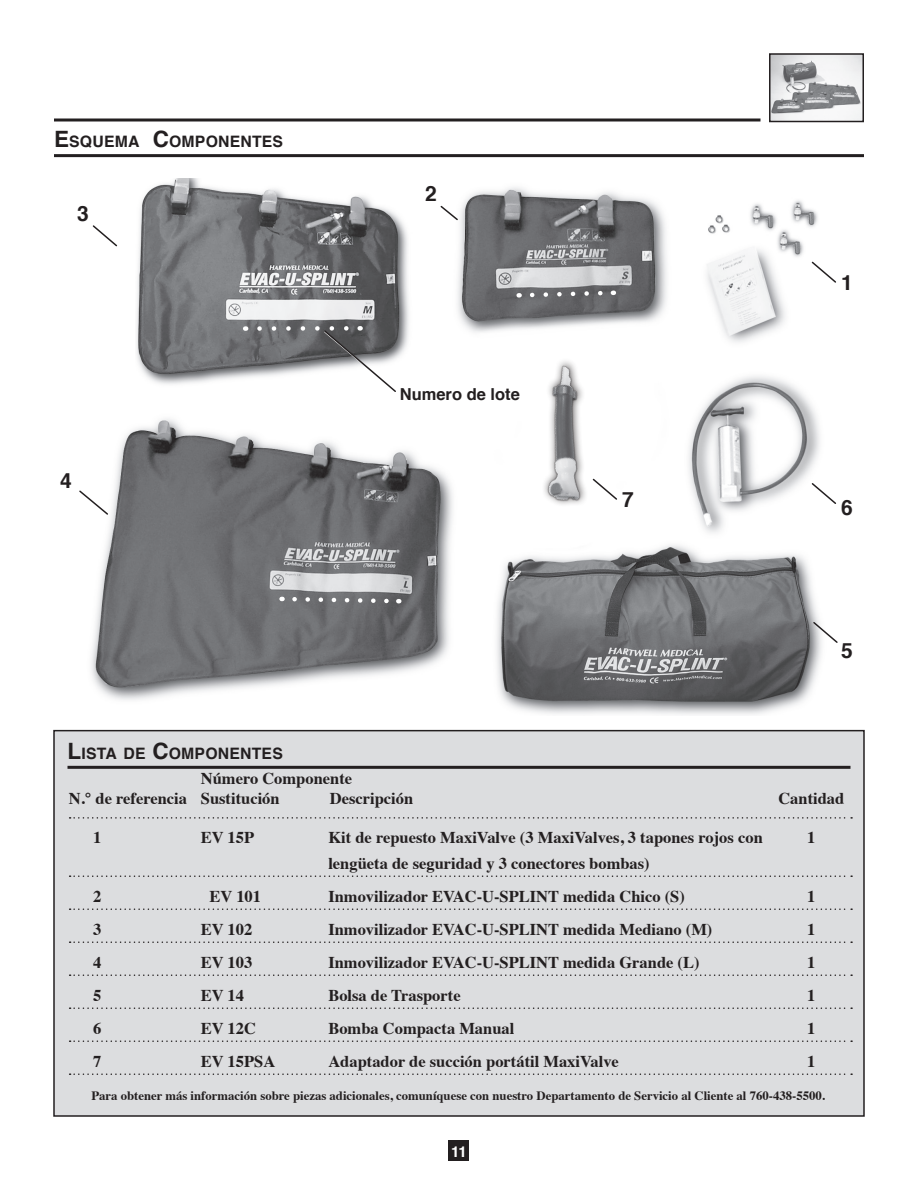
<style>
.page{position:relative;width:918px;height:1188px;background:#fff}
.page>*{position:absolute;margin:0;border:0;box-sizing:border-box;transform-origin:0 0}
.t1{font:700 21px "Helvetica";color:#231f20}
.t2{font:700 16.5px "Times";color:#231f20}
.t3{font:700 16.5px "Helvetica";color:#231f20}
.t4{font:700 15.75px "Helvetica";letter-spacing:.015em;color:#231f20}
.t5{font:700 15px "Helvetica";color:#fff}
.t6{font:700 12.75px "Times";color:#231f20}
.s1{font-size:22.5px}
</style>
<div class="page">
<img style="left:91px;top:178px;width:731px;height:537px">
<div style="left:54px;top:731px;width:810px;height:385px;background:#dcdddf"></div>
<div style="left:53px;top:730px;width:812px;height:387px;border:2px solid #231f20"></div>
<svg style="left:54px;top:118px;width:706px;height:4px;background:#595657"></svg>
<img style="left:772px;top:56px;width:89px;height:63px">
<div style="left:769px;top:53px;width:95px;height:69px;border:2px solid #231f20"></div>
<hr style="left:54px;top:154px;width:810px;height:3px;background:#231f20">
<hr style="left:68px;top:766px;width:782px;height:3px;background:#231f20">
<div style="left:449px;top:1141px;width:20px;height:20px;background:#231f20"></div>
<img style="left:532px;top:355px;width:67px;height:164px">
<svg style="left:70px;top:817px;width:782px;height:2px"></svg>
<svg style="left:70px;top:875px;width:782px;height:2px"></svg>
<svg style="left:70px;top:908px;width:782px;height:2px"></svg>
<svg style="left:70px;top:941px;width:782px;height:2px"></svg>
<svg style="left:70px;top:974px;width:782px;height:2px"></svg>
<svg style="left:70px;top:1007px;width:782px;height:2px"></svg>
<svg style="left:70px;top:1040px;width:782px;height:2px"></svg>
<svg style="left:70px;top:1073px;width:782px;height:2px"></svg>
<svg style="left:810px;top:260px;width:26px;height:24px"></svg>
<svg style="left:439px;top:204px;width:20px;height:18px"></svg>
<svg style="left:91px;top:224px;width:28px;height:24px"></svg>
<svg style="left:79px;top:489px;width:30px;height:27px"></svg>
<svg style="left:591px;top:477px;width:28px;height:24px"></svg>
<svg style="left:810px;top:482px;width:27px;height:23px"></svg>
<svg style="left:812px;top:621px;width:26px;height:23px"></svg>
<svg style="left:259px;top:326px;width:139px;height:68px"></svg>
<svg style="left:527px;top:288px;width:87px;height:12px"></svg>
<svg style="left:290px;top:595px;width:109px;height:11px"></svg>
<p class="t4" style="left:54px;top:129px;width:231px"><span class="s1">E</span>SQUEMA <span class="s1">C</span>OMPONENTES</p>
<p class="t1" style="left:77px;top:196px;width:13px">3</p>
<p class="t1" style="left:60px;top:464px;width:13px">4</p>
<p class="t4" style="left:68px;top:741px;width:217px"><span class="s1">L</span>ISTA DE <span class="s1">C</span>OMPONENTES</p>
<p class="t1" style="left:425px;top:177px;width:13px">2</p>
<p class="t3" style="left:400px;top:380px;width:122px">Numero de lote</p>
<p class="t1" style="left:622px;top:483px;width:13px">7</p>
<p class="t1" style="left:841px;top:266px;width:13px">1</p>
<p class="t1" style="left:841px;top:490px;width:13px">6</p>
<p class="t1" style="left:841px;top:634px;width:13px">5</p>
<p class="t2" style="left:201px;top:762px;width:153px">Número Componente</p>
<p class="t2" style="left:69px;top:782px;width:212px">N.° de referencia Sustitución</p>
<p class="t2" style="left:330px;top:782px;width:85px">Descripción</p>
<p class="t2" style="left:778px;top:782px;width:68px">Cantidad</p>
<p class="t2" style="left:93px;top:822px;width:10px">1</p>
<p class="t2" style="left:201px;top:822px;width:55px">EV 15P</p>
<p class="t2" style="left:328px;top:822px;width:436px">Kit de repuesto MaxiValve (3 MaxiValves, 3 tapones rojos con</p>
<p class="t2" style="left:807px;top:822px;width:10px">1</p>
<p class="t2" style="left:328px;top:847px;width:323px">lengüeta de seguridad y 3 conectores bombas)</p>
<p class="t2" style="left:93px;top:880px;width:10px">2</p>
<p class="t2" style="left:210px;top:880px;width:53px">EV 101</p>
<p class="t2" style="left:328px;top:880px;width:358px">Inmovilizador EVAC-U-SPLINT medida Chico (S)</p>
<p class="t2" style="left:807px;top:880px;width:10px">1</p>
<p class="t2" style="left:93px;top:913px;width:10px">3</p>
<p class="t2" style="left:201px;top:913px;width:53px">EV 102</p>
<p class="t2" style="left:328px;top:913px;width:386px">Inmovilizador EVAC-U-SPLINT medida Mediano (M)</p>
<p class="t2" style="left:807px;top:913px;width:10px">1</p>
<p class="t2" style="left:93px;top:946px;width:10px">4</p>
<p class="t2" style="left:201px;top:946px;width:53px">EV 103</p>
<p class="t2" style="left:328px;top:946px;width:373px">Inmovilizador EVAC-U-SPLINT medida Grande (L)</p>
<p class="t2" style="left:807px;top:946px;width:10px">1</p>
<p class="t2" style="left:93px;top:979px;width:10px">5</p>
<p class="t2" style="left:201px;top:979px;width:45px">EV 14</p>
<p class="t2" style="left:328px;top:979px;width:134px">Bolsa de Trasporte</p>
<p class="t2" style="left:807px;top:979px;width:10px">1</p>
<p class="t2" style="left:93px;top:1012px;width:10px">6</p>
<p class="t2" style="left:201px;top:1012px;width:57px">EV 12C</p>
<p class="t2" style="left:328px;top:1012px;width:188px">Bomba Compacta Manual</p>
<p class="t2" style="left:807px;top:1012px;width:10px">1</p>
<p class="t2" style="left:93px;top:1045px;width:10px">7</p>
<p class="t2" style="left:201px;top:1045px;width:76px">EV 15PSA</p>
<p class="t2" style="left:328px;top:1045px;width:292px">Adaptador de succión portátil MaxiValve</p>
<p class="t2" style="left:807px;top:1045px;width:10px">1</p>
<p class="t6" style="left:91px;top:1083px;width:735px">Para obtener más información sobre piezas adicionales, comuníquese con nuestro Departamento de Servicio al Cliente al 760-438-5500.</p>
<p class="t5" style="left:451px;top:1139px;width:17px">11</p>
</div>
